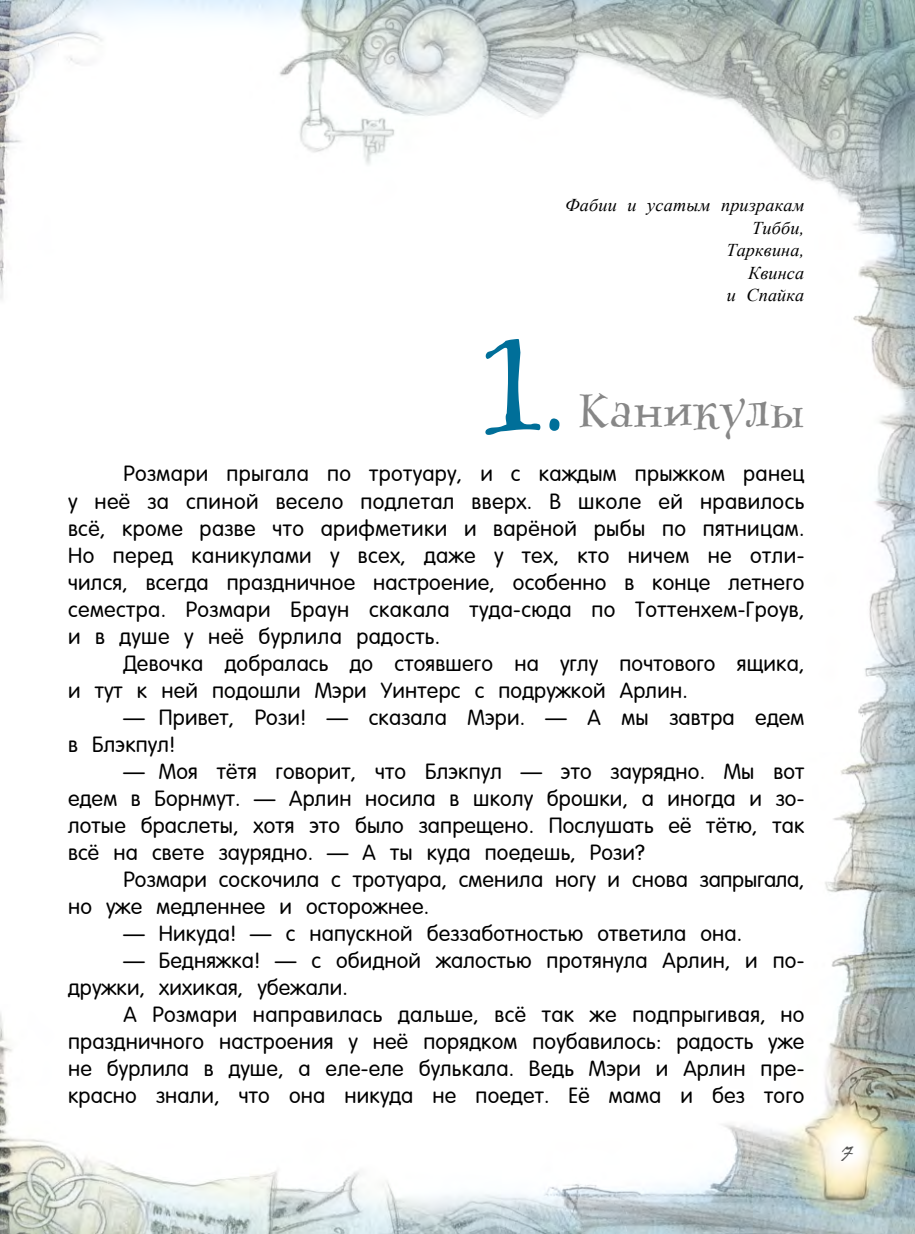
<style>
.page{position:relative;width:915px;height:1234px;background:#fff}
.page>*{position:absolute;margin:0;border:0;box-sizing:border-box;transform-origin:0 0}
.t1{font:49.5px "Dollhouse C";color:#878787}
.t2{font:23.1px "HAND Buntman PIBZ Variant 2";color:#575756;scale:.91 1}
.t3{font:21px/27px "NEW Futura Round";letter-spacing:.01em;color:#000}
.t4{font:italic 18px/22.5px "Times New Roman";letter-spacing:.01em;color:#000;text-align:right}
.s1{font-size:100.5px;color:#006f99}
</style>
<div class="page">
<img style="left:0;top:0;width:914px;height:1233px">
<svg style="left:485px;top:339px;width:55px;height:96px"></svg>
<p class="t4" style="left:565px;top:193px;width:241px">Фабии и усатым призракам<br>Тибби,<br>Тарквина,<br>Квинса<br>и Спайка</p>
<h1 class="t1" style="left:543px;top:377px;width:262px"><span class="s1">.</span> Каникулы</h1>
<p class="t3" style="left:68px;top:460px;width:737px;text-align:justify;text-indent:55px">Розмари прыгала по тротуару, и с каждым прыжком ранец у неё за спиной весело подлетал вверх. В школе ей нравилось всё, кроме разве что арифметики и варёной рыбы по пятницам.<br>Но перед каникулами у всех, даже у тех, кто ничем не отли&shy;чился, всегда праздничное настроение, особенно в конце летнего семестра. Розмари Браун скакала туда-сюда по Тоттенхем-Гроув, и в душе у неё бурлила радость.</p>
<p class="t3" style="left:68px;top:649px;width:737px;text-indent:55px">Девочка добралась до стоявшего на углу почтового ящика, и тут к ней подошли Мэри Уинтерс с подружкой Арлин.</p>
<p class="t3" style="left:68px;top:703px;width:737px;text-indent:55px">— Привет, Рози! — сказала Мэри. — А мы завтра едем в Блэкпул!</p>
<p class="t3" style="left:68px;top:757px;width:737px;text-align:justify;text-indent:55px">— Моя тётя говорит, что Блэкпул — это заурядно. Мы вот едем в Борнмут. — Арлин носила в школу брошки, а иногда и зо&shy;лотые браслеты, хотя это было запрещено. Послушать её тётю, так всё на свете заурядно. — А ты куда поедешь, Рози?</p>
<p class="t3" style="left:68px;top:865px;width:737px;text-indent:55px">Розмари соскочила с тротуара, сменила ногу и снова запрыгала, но уже медленнее и осторожнее.</p>
<p class="t3" style="left:123px;top:919px;width:620px">— Никуда! — с напускной беззаботностью ответила она.</p>
<p class="t3" style="left:68px;top:946px;width:737px;text-indent:55px">— Бедняжка! — с обидной жалостью протянула Арлин, и по&shy;дружки, хихикая, убежали.</p>
<p class="t3" style="left:68px;top:1000px;width:737px;text-align:justify;text-indent:55px">А Розмари направилась дальше, всё так же подпрыгивая, но праздничного настроения у неё порядком поубавилось: радость уже не бурлила в душе, а еле-еле булькала. Ведь Мэри и Арлин пре&shy;красно знали, что она никуда не поедет. Её мама и без того</p>
<p class="t2" style="left:841px;top:1140px;width:13px">7</p>
</div>
